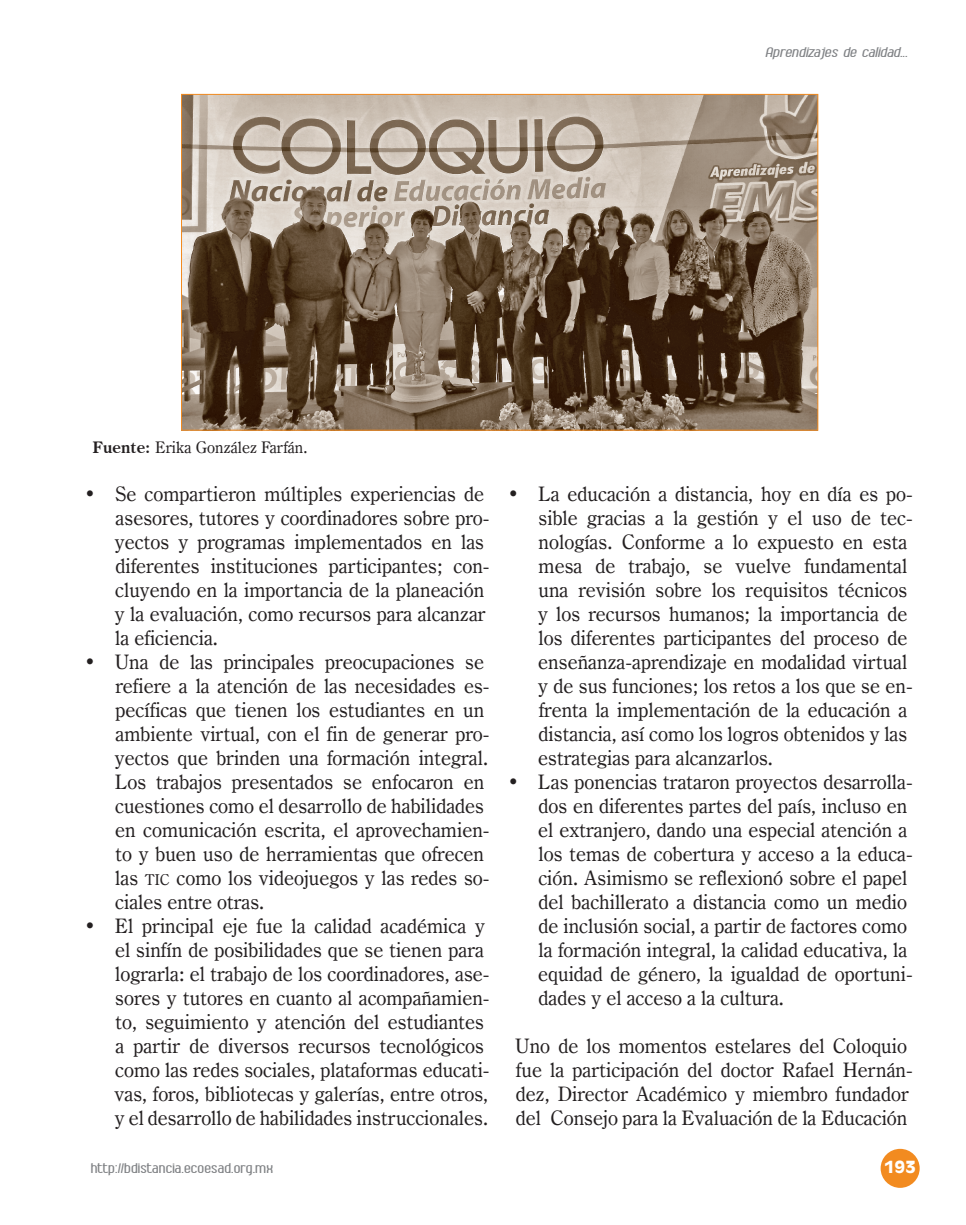
<style>
.page{position:relative;width:966px;height:1225px;background:#fff}
.page>*{position:absolute;margin:0;border:0;box-sizing:border-box;transform-origin:0 0}
.t1{font:20px/24px "Century Oldstyle BT";color:#231f20}
.t2{font:700 16px "Ambrosia";color:#808285}
.t3{font:16px "Century Oldstyle BT";color:#231f20}
.t4{font:italic 700 16px "Ambrosia";color:#808285}
.t5{font:700 16px "Antique Olive";color:#fff}
.s1{font-weight:700}
.s2{font-size:15px}
</style>
<div class="page">
<div style="left:880px;top:1149px;width:40px;height:39px;background:#f28b20;border-radius:50%"></div>
<img style="left:183px;top:96px;width:633px;height:333px">
<p class="t4" style="left:766px;top:45px;width:144px">Aprendizajes de calidad...</p>
<p class="t3" style="left:92px;top:438px;width:216px"><span class="s1">Fuente:</span> Erika González Farfán.</p>
<p class="t1" style="left:115px;top:482px;width:376px;text-indent:-31px">• Se compartieron múltiples experiencias de asesores, tutores y coordinadores sobre pro&shy;yectos y programas implementados en las diferentes instituciones participantes; con&shy;cluyendo en la importancia de la planeación y la evaluación, como recursos para alcanzar la eficiencia.</p>
<p class="t1" style="left:115px;top:650px;width:376px;text-indent:-31px">• Una de las principales preocupaciones se refiere a la atención de las necesidades es&shy;pecíficas que tienen los estudiantes en un ambiente virtual, con el fin de generar pro&shy;yectos que brinden una formación integral.<br>Los trabajos presentados se enfocaron en cuestiones como el desarrollo de habilidades en comunicación escrita, el aprovechamien&shy;to y buen uso de herramientas que ofrecen las <span class="s2">tic</span> como los videojuegos y las redes so&shy;ciales entre otras.</p>
<p class="t1" style="left:114px;top:914px;width:377px;text-indent:-30px">• El principal eje fue la calidad académica y el sinfín de posibilidades que se tienen para lograrla: el trabajo de los coordinadores, ase&shy;sores y tutores en cuanto al acompañamien&shy;to, seguimiento y atención del estudiantes a partir de diversos recursos tecnológicos como las redes sociales, plataformas educati&shy;vas, foros, bibliotecas y galerías, entre otros, y el desarrollo de habilidades instruccionales.</p>
<p class="t1" style="left:538px;top:482px;width:376px;text-indent:-31px">• La educación a distancia, hoy en día es po&shy;sible gracias a la gestión y el uso de tec&shy;nologías. Conforme a lo expuesto en esta mesa de trabajo, se vuelve fundamental una revisión sobre los requisitos técnicos y los recursos humanos; la importancia de los diferentes participantes del proceso de enseñanza-aprendizaje en modalidad virtual y de sus funciones; los retos a los que se en&shy;frenta la implementación de la educación a distancia, así como los logros obtenidos y las estrategias para alcanzarlos.</p>
<p class="t1" style="left:538px;top:770px;width:376px;text-indent:-31px">• Las ponencias trataron proyectos desarrolla&shy;dos en diferentes partes del país, incluso en el extranjero, dando una especial atención a los temas de cobertura y acceso a la educa&shy;ción. Asimismo se reflexionó sobre el papel del bachillerato a distancia como un medio de inclusión social, a partir de factores como la formación integral, la calidad educativa, la equidad de género, la igualdad de oportuni&shy;dades y el acceso a la cultura.</p>
<p class="t1" style="left:515px;top:1034px;width:399px">Uno de los momentos estelares del Coloquio fue la participación del doctor Rafael Hernán&shy;dez, Director Académico y miembro fundador del Consejo para la Evaluación de la Educación</p>
<p class="t2" style="left:91px;top:1161px;width:184px">http://bdistancia.ecoesad.org.mx</p>
<p class="t5" style="left:884px;top:1156px;width:33px">193</p>
</div>
